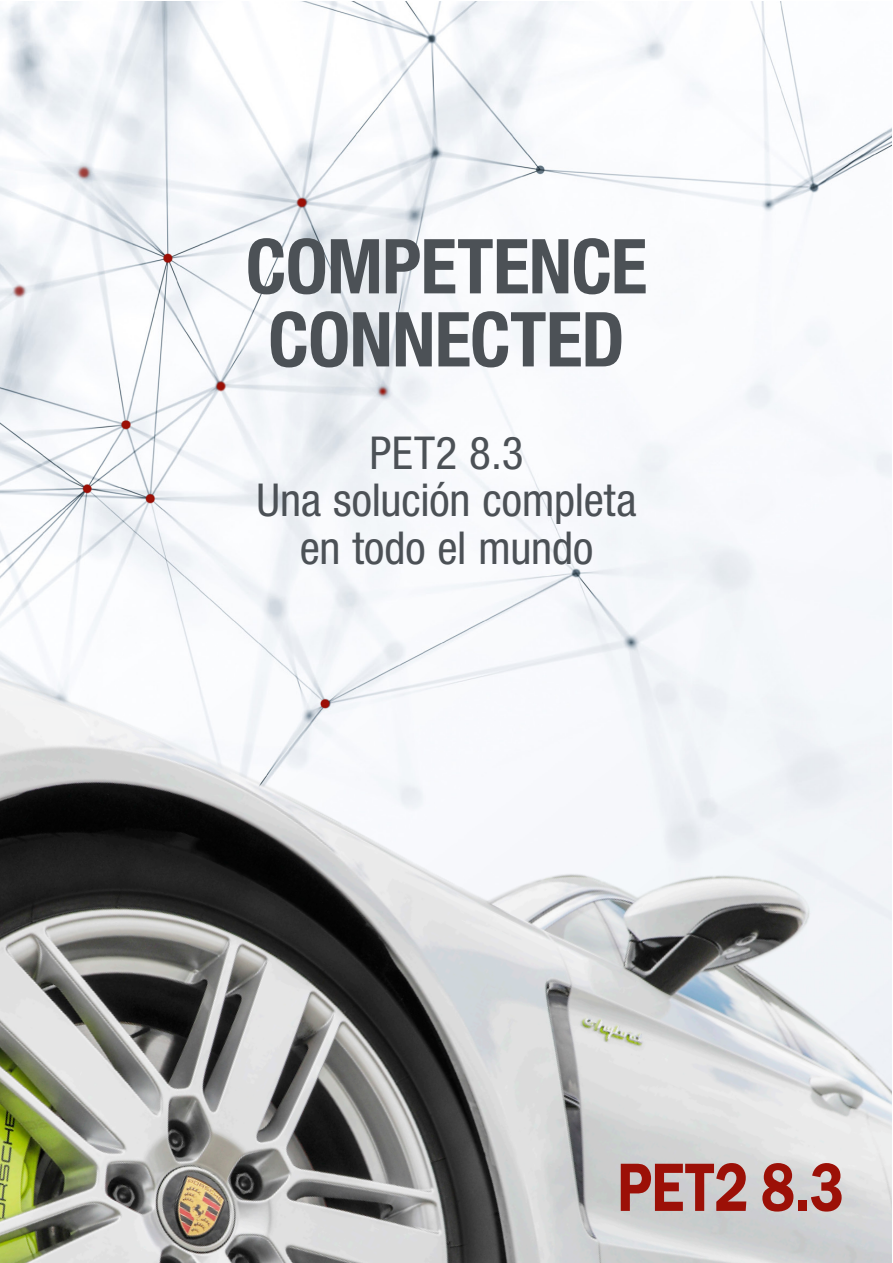
<style>
.page{position:relative;width:893px;height:1263px;background:#fff}
.page>*{position:absolute;margin:0;border:0;box-sizing:border-box;transform-origin:0 0}
.t1{font:700 condensed 75.9px/73.1px "Helvetica Neue LT Std";letter-spacing:-.01em;color:#4c5156}
.t2{font:600 68.7px "Franklin Gothic";color:#9c1007;scale:.83 1}
.t3{font:condensed 45.45px/47.4px "Helvetica Neue LT Std";letter-spacing:-.005em;color:#4c5156;text-align:center}
</style>
<div class="page">
<img style="left:0;top:1px;width:892px;height:667px">
<img style="left:0;top:668px;width:892px;height:595px">
<h1 class="t1" style="left:246px;top:229px;width:403px">COMPETENCE<br>CONNECTED</h1>
<p class="t3" style="left:256px;top:429px;width:382px">PET2 8.3<br>Una solución completa en todo el mundo</p>
<h2 class="t2" style="left:617px;top:1147px;width:275px">PET2 8.3</h2>
</div>
